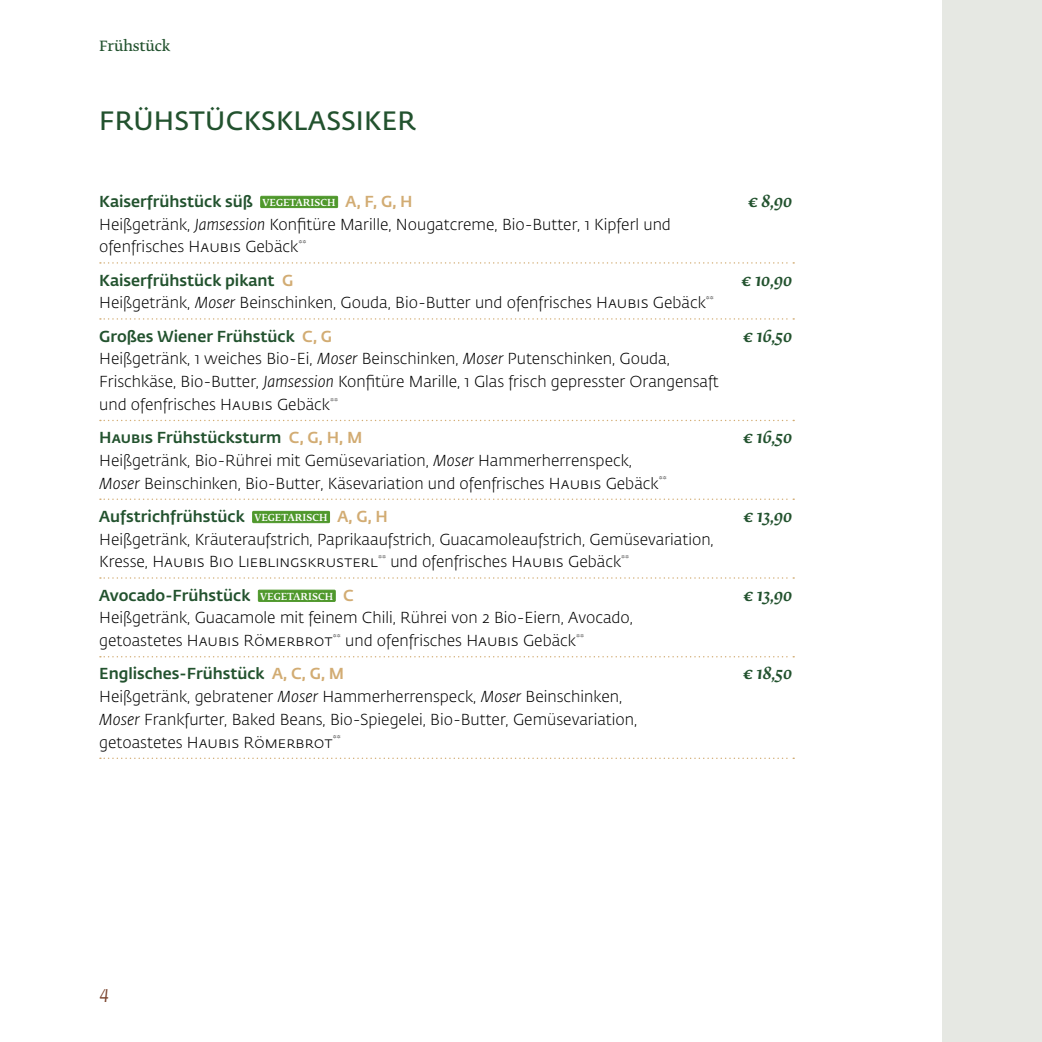
<style>
.page{position:relative;width:1042px;height:1042px;background:#fff}
.page>*{position:absolute;margin:0;border:0;box-sizing:border-box;transform-origin:0 0}
.t1{font:600 26.25px "Fedra Sans Pro";letter-spacing:.01em;color:#22522e}
.t2{font:italic 17.5px "Fedra Serif B Pro";color:#7c4630}
.t3{font:italic 500 16.62px "Fedra Serif B Pro";color:#22522e}
.t4{font:300 15.75px/22.8px "Fedra Sans Pro";color:#000}
.t5{font:500 15.75px "Fedra Sans Pro";color:#22522e}
.t6{font:14px "Fedra Serif B Pro Demi";letter-spacing:-.01em;color:#22522e}
.s1{font-family:"Fedra Serif B Pro";font-size:9.62px;color:#fff}
.s2{color:#d2ac73}
.s3{font-style:italic}
.s4{font-weight:500;color:#22522e}
.s5{font-weight:500;color:#d2ac73}
</style>
<div class="page">
<div style="left:943px;top:0;width:99px;height:1042px;background:#e6e8e3"></div>
<svg style="left:100px;top:262px;width:694px;height:2px"></svg>
<svg style="left:100px;top:318px;width:694px;height:2px"></svg>
<svg style="left:100px;top:420px;width:694px;height:1px"></svg>
<svg style="left:100px;top:498px;width:694px;height:2px"></svg>
<svg style="left:100px;top:577px;width:694px;height:2px"></svg>
<svg style="left:100px;top:656px;width:694px;height:1px"></svg>
<svg style="left:100px;top:757px;width:694px;height:2px"></svg>
<div style="left:261px;top:196px;width:77px;height:12px;background:#4f982c"></div>
<div style="left:260px;top:196px;width:78px;height:12px;border:1px solid #4f982c"></div>
<div style="left:253px;top:511px;width:76px;height:12px;background:#4f982c"></div>
<div style="left:252px;top:511px;width:78px;height:12px;border:1px solid #4f982c"></div>
<div style="left:258px;top:590px;width:77px;height:11px;background:#4f982c"></div>
<div style="left:258px;top:590px;width:78px;height:12px;border:1px solid #4f982c"></div>
<p class="t6" style="left:99px;top:38px;width:73px">Frühstück</p>
<h1 class="t1" style="left:99px;top:101px;width:318px">FRÜHSTÜCKSKLASSIKER</h1>
<p class="t5" style="left:99px;top:189px;width:315px">Kaiserfrühstück süß <span class="s1">VEGETARISCH</span> <span class="s2">A, F, G, H</span></p>
<p class="t3" style="left:748px;top:191px;width:46px">€ 8,90</p>
<p class="t4" style="left:99px;top:212px;width:573px">Heißgetränk, <span class="s3">Jamsession</span> Konfitüre Marille, Nougatcreme, Bio-Butter, 1 Kipferl und ofenfrisches Haubis Gebäck<sup>**</sup></p>
<p class="t5" style="left:99px;top:268px;width:196px">Kaiserfrühstück pikant <span class="s2">G</span></p>
<p class="t3" style="left:741px;top:270px;width:52px">€ 10,90</p>
<p class="t4" style="left:99px;top:286px;width:616px;line-height:33.2px">Heißgetränk, <span class="s3">Moser</span> Beinschinken, Gouda, Bio-Butter und ofenfrisches Haubis Gebäck<sup>**<br></sup><span class="s4">Großes Wiener Frühstück</span> <span class="s5">C, G</span></p>
<p class="t3" style="left:743px;top:326px;width:51px">€ 16,50</p>
<p class="t4" style="left:99px;top:347px;width:621px">Heißgetränk, 1 weiches Bio-Ei, <span class="s3">Moser</span> Beinschinken, <span class="s3">Moser</span> Putenschinken, Gouda,<br>Frischkäse, Bio-Butter, <span class="s3">Jamsession</span> Konfitüre Marille, 1 Glas frisch gepresster Orangensaft und ofenfrisches Haubis Gebäck<sup>**</sup></p>
<p class="t5" style="left:99px;top:425px;width:265px">Haubis Frühstücksturm <span class="s2">C, G, H, M</span></p>
<p class="t3" style="left:743px;top:428px;width:51px">€ 16,50</p>
<p class="t4" style="left:99px;top:449px;width:569px">Heißgetränk, Bio-Rührei mit Gemüsevariation, <span class="s3">Moser</span> Hammerherrenspeck,<br><span class="s3">Moser</span> Beinschinken, Bio-Butter, Käsevariation und ofenfrisches Haubis Gebäck<sup>**</sup></p>
<p class="t5" style="left:99px;top:504px;width:290px">Aufstrichfrühstück <span class="s1">VEGETARISCH</span> <span class="s2">A, G, H</span></p>
<p class="t3" style="left:743px;top:506px;width:50px">€ 13,90</p>
<p class="t4" style="left:99px;top:527px;width:616px">Heißgetränk, Kräuteraufstrich, Paprikaaufstrich, Guacamoleaufstrich, Gemüsevariation,<br>Kresse, Haubis Bio Lieblingskrusterl<sup>**</sup> und ofenfrisches Haubis Gebäck<sup>**</sup></p>
<p class="t5" style="left:99px;top:583px;width:256px">Avocado-Frühstück <span class="s1">VEGETARISCH</span> <span class="s2">C</span></p>
<p class="t3" style="left:743px;top:585px;width:50px">€ 13,90</p>
<p class="t4" style="left:99px;top:606px;width:535px">Heißgetränk, Guacamole mit feinem Chili, Rührei von 2 Bio-Eiern, Avocado, getoastetes Haubis Römerbrot<sup>**</sup> und ofenfrisches Haubis Gebäck<sup>**</sup></p>
<p class="t5" style="left:99px;top:662px;width:247px">Englisches-Frühstück <span class="s2">A, C, G, M</span></p>
<p class="t3" style="left:743px;top:664px;width:51px">€ 18,50</p>
<p class="t4" style="left:99px;top:685px;width:539px">Heißgetränk, gebratener <span class="s3">Moser</span> Hammerherrenspeck, <span class="s3">Moser</span> Beinschinken,<br><span class="s3">Moser</span> Frankfurter, Baked Beans, Bio-Spiegelei, Bio-Butter, Gemüsevariation, getoastetes Haubis Römerbrot<sup>**</sup></p>
<p class="t2" style="left:99px;top:986px;width:12px">4</p>
</div>
